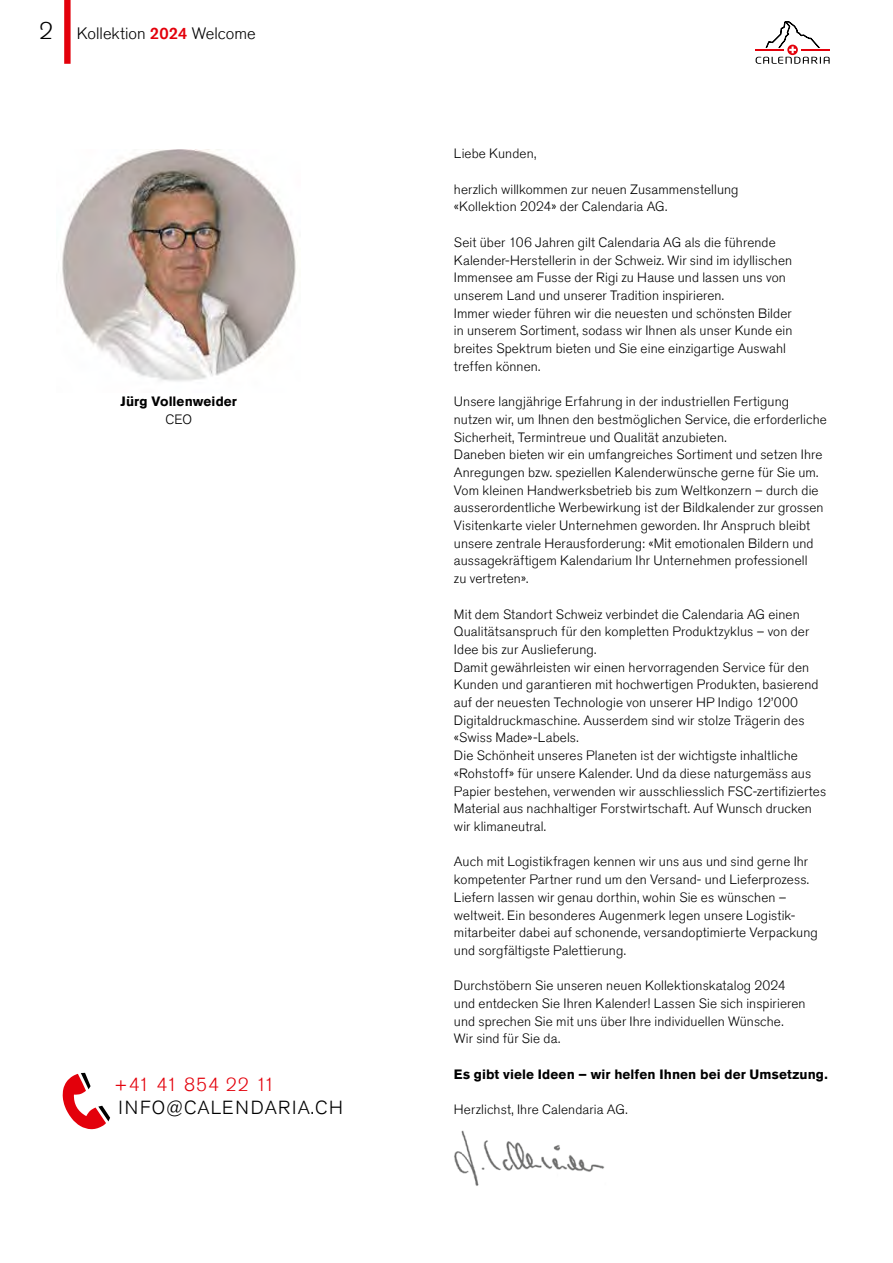
<style>
.page{position:relative;width:893px;height:1263px;background:#fff}
.page>*{position:absolute;margin:0;border:0;box-sizing:border-box;transform-origin:0 0}
.t1{font:300 18.9px "Akzidenz Grotesk Std";letter-spacing:.06em;color:#000}
.t2{font:300 18.9px "Akzidenz Grotesk Std";letter-spacing:-.005em;color:#e3000b}
.t3{font:300 16.5px "Akzidenz Grotesk Std";color:#000}
.t4{font:300 13.5px/17.7px "Akzidenz Grotesk Std";letter-spacing:.01em;color:#000}
.t5{font:700 13.5px "Akzidenz Grotesk Std";letter-spacing:.01em;color:#000}
.s1{font-size:24px}
.s2{font-weight:500;color:#e3000b}
</style>
<div class="page">
<div style="left:64px;top:0;width:7px;height:64px;background:#e3000b"></div>
<svg style="left:756px;top:21px;width:74px;height:43px"></svg>
<svg style="left:63px;top:1073px;width:47px;height:56px"></svg>
<img style="left:62px;top:149px;width:234px;height:233px">
<img style="left:454px;top:1130px;width:151px;height:56px">
<p class="t3" style="left:39px;top:24px;width:218px"><span class="s1">2</span> Kollektion <span class="s2">2024</span> Welcome</p>
<p class="t5" style="left:121px;top:394px;width:118px">Jürg Vollenweider</p>
<p class="t4" style="left:165px;top:411px;width:28px">CEO</p>
<h1 class="t2" style="left:114px;top:1074px;width:162px">+41 41 854 22 11</h1>
<h1 class="t1" style="left:118px;top:1097px;width:226px">INFO@CALENDARIA.CH</h1>
<p class="t4" style="left:454px;top:145px;width:84px">Liebe Kunden,</p>
<p class="t4" style="left:454px;top:181px;width:286px">herzlich willkommen zur neuen Zusammenstellung «Kollektion 2024» der Calendaria AG.</p>
<p class="t4" style="left:454px;top:234px;width:340px">Seit über 106 Jahren gilt Calendaria AG als die führende Kalender-Herstellerin in der Schweiz. Wir sind im idyllischen Immensee am Fusse der Rigi zu Hause und lassen uns von unserem Land und unserer Tradition inspirieren.<br>Immer wieder führen wir die neuesten und schönsten Bilder in unserem Sortiment, sodass wir Ihnen als unser Kunde ein breites Spektrum bieten und Sie eine einzigartige Auswahl treffen können.</p>
<p class="t4" style="left:454px;top:393px;width:374px">Unsere langjährige Erfahrung in der industriellen Fertigung nutzen wir, um Ihnen den bestmöglichen Service, die erforderliche Sicherheit, Termintreue und Qualität anzubieten.<br>Daneben bieten wir ein umfangreiches Sortiment und setzen Ihre Anregungen bzw. speziellen Kalenderwünsche gerne für Sie um.<br>Vom kleinen Handwerksbetrieb bis zum Weltkonzern – durch die ausserordentliche Werbewirkung ist der Bildkalender zur grossen Visitenkarte vieler Unternehmen geworden. Ihr Anspruch bleibt unsere zentrale Herausforderung: «Mit emotionalen Bildern und aussagekräftigem Kalendarium Ihr Unternehmen professionell<br>zu vertreten».</p>
<p class="t4" style="left:454px;top:605px;width:374px">Mit dem Standort Schweiz verbindet die Calendaria AG einen Qualitätsanspruch für den kompletten Produktzyklus – von der Idee bis zur Auslieferung.<br>Damit gewährleisten wir einen hervorragenden Service für den Kunden und garantieren mit hochwertigen Produkten, basierend auf der neuesten Technologie von unserer HP Indigo 12’000<br>Digitaldruckmaschine. Ausserdem sind wir stolze Trägerin des «Swiss Made»-Labels.<br>Die Schönheit unseres Planeten ist der wichtigste inhaltliche «Rohstoff» für unsere Kalender. Und da diese naturgemäss aus Papier bestehen, verwenden wir ausschliesslich FSC-zertifiziertes Material aus nachhaltiger Forstwirtschaft. Auf Wunsch drucken wir klimaneutral.</p>
<p class="t4" style="left:454px;top:853px;width:365px">Auch mit Logistikfragen kennen wir uns aus und sind gerne Ihr kompetenter Partner rund um den Versand- und Lieferprozess.<br>Liefern lassen wir genau dorthin, wohin Sie es wünschen – weltweit. Ein besonderes Augenmerk legen unsere Logistik&shy;mitarbeiter dabei auf schonende, versandoptimierte Verpackung und sorgfältigste Palettierung.</p>
<p class="t4" style="left:454px;top:977px;width:353px">Durchstöbern Sie unseren neuen Kollektionskatalog 2024 und entdecken Sie Ihren Kalender! Lassen Sie sich inspirieren und sprechen Sie mit uns über Ihre individuellen Wünsche.<br>Wir sind für Sie da.</p>
<p class="t5" style="left:454px;top:1066px;width:375px">Es gibt viele Ideen – wir helfen Ihnen bei der Umsetzung.</p>
<p class="t4" style="left:454px;top:1101px;width:175px">Herzlichst, Ihre Calendaria AG.</p>
</div>
